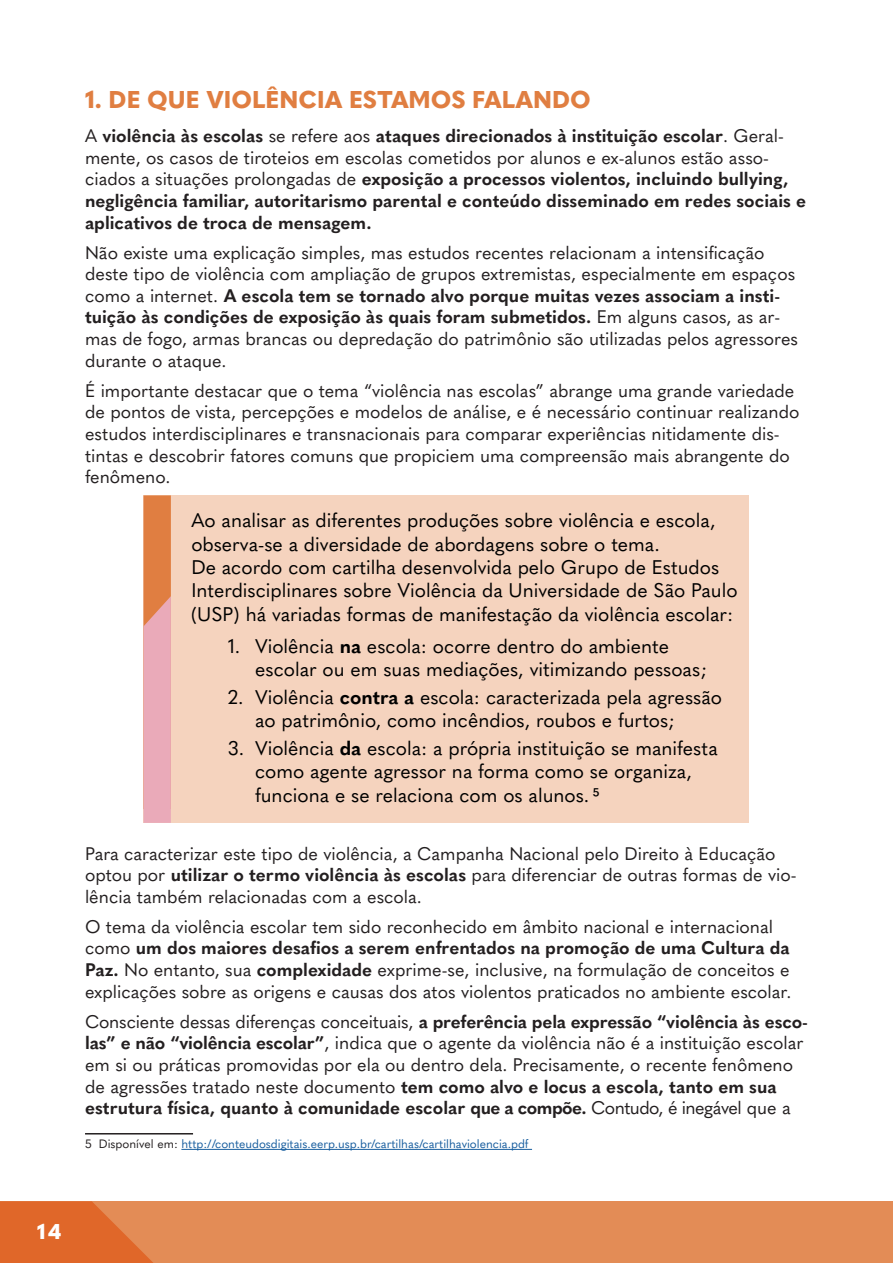
<style>
.page{position:relative;width:893px;height:1263px;background:#fff}
.page>*{position:absolute;margin:0;border:0;box-sizing:border-box;transform-origin:0 0}
.subtítulo__corrigido{font:800 24px "Quasimoda";color:#e07e41}
.t1{font:800 21px "Quasimoda";color:#fff}
.corpo_de_texto{font:19.5px/23.4px "Quasimoda";color:#000}
.corpo_de_texto-2{font:18px/21.6px "Quasimoda";color:#231f20}
.corpo_de_texto-3{font:700 18px/21.6px "Quasimoda";color:#231f20}
.nota_de_rodapé{font:12px "Quasimoda";color:#175d9e}
.s1{font-weight:400}
.s2{font-weight:700}
.s3{color:#231f20}
</style>
<div class="page">
<div style="left:0;top:1201px;width:893px;height:62px;background:#e38c56"></div>
<hr style="left:892px;top:1201px;width:1px;height:62px;background:#e07e41">
<svg style="left:0;top:1201px;width:153px;height:62px"></svg>
<div style="left:144px;top:495px;width:605px;height:328px;background:#f5d3be"></div>
<svg style="left:144px;top:495px;width:27px;height:328px"></svg>
<hr style="left:85px;top:1133px;width:108px;height:1px;background:#231f20">
<hr style="left:181px;top:1149px;width:351px;height:1px;background:#175d9e">
<p class="subtítulo__corrigido" style="left:85px;top:80px;width:507px">1. DE QUE VIOLÊNCIA ESTAMOS FALANDO</p>
<p class="corpo_de_texto-3" style="left:85px;top:124px;width:723px"><span class="s1">A</span> violência às escolas <span class="s1">se refere aos</span> ataques direcionados à instituição escolar<span class="s1">. Geral&shy;mente, os casos de tiroteios em escolas cometidos por alunos e ex-alunos estão asso&shy;ciados a situações prolongadas de</span> exposição a processos violentos, incluindo bullying, negligência familiar, autoritarismo parental e conteúdo disseminado em redes sociais e aplicativos de troca de mensagem.</p>
<p class="corpo_de_texto-2" style="left:85px;top:240px;width:715px">Não existe uma explicação simples, mas estudos recentes relacionam a intensificação deste tipo de violência com ampliação de grupos extremistas, especialmente em espaços como a internet. <span class="s2">A escola tem se tornado alvo porque muitas vezes associam a insti&shy;tuição às condições de exposição às quais foram submetidos.</span> Em alguns casos, as ar&shy;mas de fogo, armas brancas ou depredação do patrimônio são utilizadas pelos agressores durante o ataque.</p>
<p class="corpo_de_texto-2" style="left:85px;top:378px;width:716px">É importante destacar que o tema “violência nas escolas” abrange uma grande variedade de pontos de vista, percepções e modelos de análise, e é necessário continuar realizando estudos interdisciplinares e transnacionais para comparar experiências nitidamente dis&shy;tintas e descobrir fatores comuns que propiciem uma compreensão mais abrangente do fenômeno.</p>
<p class="corpo_de_texto" style="left:191px;top:507px;width:548px">Ao analisar as diferentes produções sobre violência e escola, observa-se a diversidade de abordagens sobre o tema.<br>De acordo com cartilha desenvolvida pelo Grupo de Estudos Interdisciplinares sobre Violência da Universidade de São Paulo (USP) há variadas formas de manifestação da violência escolar:</p>
<p class="corpo_de_texto" style="left:255px;top:633px;width:454px;text-indent:-27px">1. Violência <span class="s2">na</span> escola: ocorre dentro do ambiente escolar ou em suas mediações, vitimizando pessoas;</p>
<p class="corpo_de_texto" style="left:255px;top:684px;width:468px;text-indent:-27px">2. Violência <span class="s2">contra a</span> escola: caracterizada pela agressão ao patrimônio, como incêndios, roubos e furtos;</p>
<p class="corpo_de_texto" style="left:255px;top:735px;width:464px;text-indent:-27px">3. Violência <span class="s2">da</span> escola: a própria instituição se manifesta como agente agressor na forma como se organiza, funciona e se relaciona com os alunos.5</p>
<p class="corpo_de_texto-2" style="left:85px;top:841px;width:713px">Para caracterizar este tipo de violência, a Campanha Nacional pelo Direito à Educação optou por <span class="s2">utilizar o termo violência às escolas</span> para diferenciar de outras formas de vio&shy;lência também relacionadas com a escola.</p>
<p class="corpo_de_texto-2" style="left:85px;top:914px;width:708px">O tema da violência escolar tem sido reconhecido em âmbito nacional e internacional como <span class="s2">um dos maiores desafios a serem enfrentados na promoção de uma Cultura da Paz.</span> No entanto, sua <span class="s2">complexidade</span> exprime-se, inclusive, na formulação de conceitos e explicações sobre as origens e causas dos atos violentos praticados no ambiente escolar.</p>
<p class="corpo_de_texto-2" style="left:85px;top:1009px;width:724px">Consciente dessas diferenças conceituais, <span class="s2">a preferência pela expressão “violência às esco&shy;las” e não “violência escolar”</span>, indica que o agente da violência não é a instituição escolar em si ou práticas promovidas por ela ou dentro dela. Precisamente, o recente fenômeno de agressões tratado neste documento <span class="s2">tem como alvo e locus a escola, tanto em sua estrutura física, quanto à comunidade escolar que a compõe.</span> Contudo, é inegável que a</p>
<p class="nota_de_rodapé" style="left:85px;top:1135px;width:445px"><span class="s3">5 Disponível em:</span> http://conteudosdigitais.eerp.usp.br/cartilhas/cartilhaviolencia.pdf</p>
<p class="t1" style="left:37px;top:1215px;width:25px">14</p>
</div>
